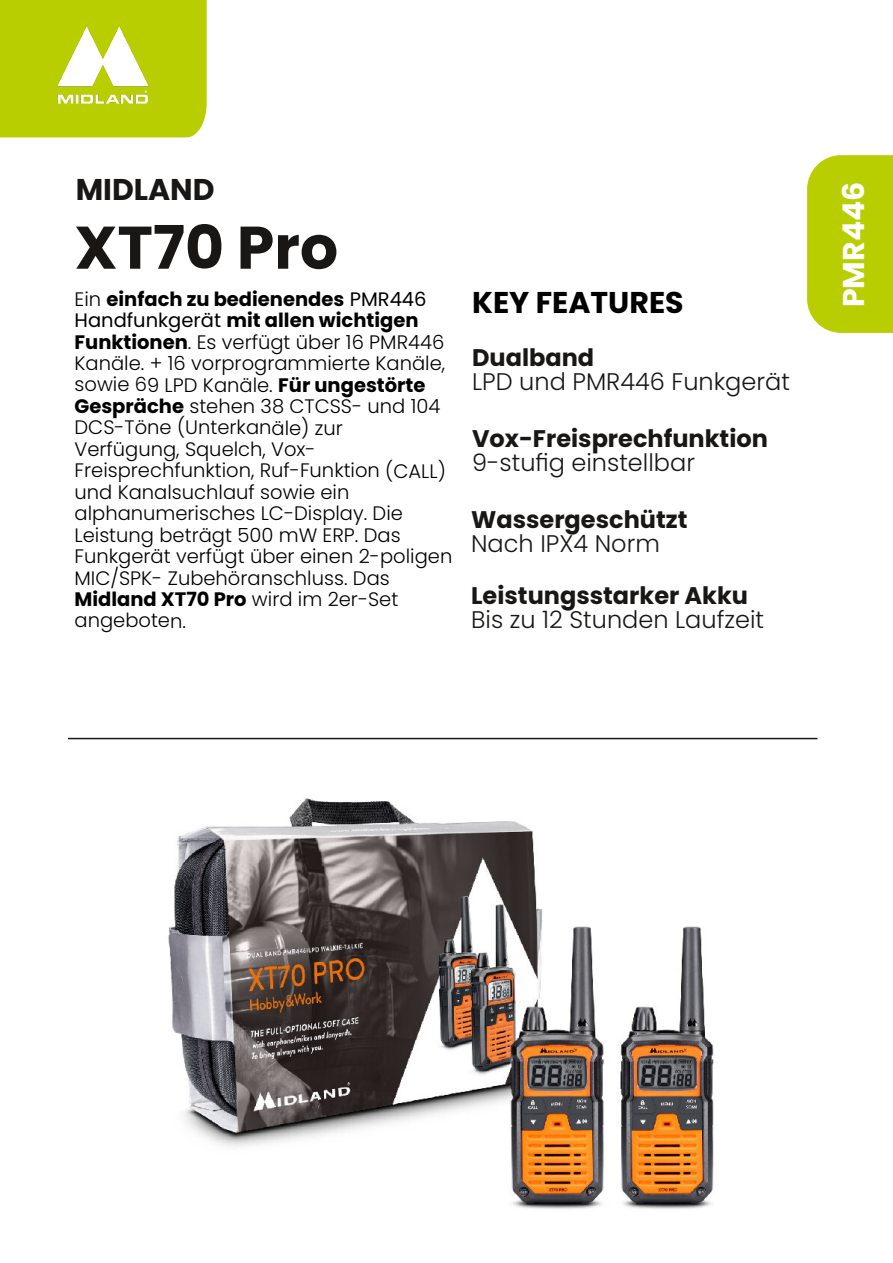
<style>
.page{position:relative;width:893px;height:1263px;background:#fff}
.page>*{position:absolute;margin:0;border:0;box-sizing:border-box;transform-origin:0 0}
.t1{font:700 60px "Poppins";color:#181715}
.t2{font:700 30px "Poppins";color:#000}
.t3{font:700 30px "Poppins";color:#181715}
.t4{font:700 30px "Poppins";color:#fff}
.t5{font:300 24px "Poppins";color:#181715}
.t6{font:700 24px "Poppins";color:#181715}
.t7{font:300 19.5px "Poppins";color:#000}
.t8{font:700 19.5px "Poppins";color:#000}
.s1{font-weight:300}
.s2{font-weight:400}
.s3{font-weight:700}
</style>
<div class="page">
<hr style="left:68px;top:738px;width:749px;height:1px;background:#181715">
<div style="left:807px;top:155px;width:86px;height:178px;background:#b9ce00"></div>
<div style="left:0;top:0;width:207px;height:137px;background:#b9ce00"></div>
<img style="left:48px;top:10px;width:111px;height:111px">
<img style="left:168px;top:798px;width:546px;height:411px">
<p class="t3" style="left:76px;top:169px;width:140px">MIDLAND</p>
<p class="t1" style="left:75px;top:206px;width:265px">XT70 Pro</p>
<p class="t8" style="left:75px;top:285px;width:354px"><span class="s1">Ein</span> einfach zu bedienendes <span class="s2">PMR446</span></p>
<p class="t8" style="left:75px;top:307px;width:346px"><span class="s2">Handfunkgerät</span> mit allen wichtigen</p>
<p class="t7" style="left:75px;top:328px;width:371px"><span class="s3">Funktionen</span>. Es verfügt über 16 PMR446</p>
<p class="t7" style="left:75px;top:350px;width:372px">Kanäle. + 16 vorprogrammierte Kanäle,</p>
<p class="t7" style="left:75px;top:371px;width:352px">sowie 69 LPD Kanäle. <span class="s3">Für ungestörte</span></p>
<p class="t7" style="left:75px;top:393px;width:367px"><span class="s3">Gespräche</span> stehen 38 CTCSS- und 104</p>
<p class="t7" style="left:75px;top:414px;width:270px">DCS-Töne (Unterkanäle) zur</p>
<p class="t7" style="left:75px;top:435px;width:243px">Verfügung, Squelch, Vox-</p>
<p class="t7" style="left:75px;top:457px;width:373px">Freisprechfunktion, Ruf-Funktion (CALL)</p>
<p class="t7" style="left:75px;top:478px;width:276px">und Kanalsuchlauf sowie ein</p>
<p class="t7" style="left:75px;top:500px;width:330px">alphanumerisches LC-Display. Die</p>
<p class="t7" style="left:75px;top:521px;width:328px">Leistung beträgt 500 mW ERP. Das</p>
<p class="t7" style="left:75px;top:543px;width:379px">Funkgerät verfügt über einen 2-poligen</p>
<p class="t7" style="left:75px;top:564px;width:317px">MIC/SPK- Zubehöranschluss. Das</p>
<p class="t8" style="left:75px;top:585px;width:325px">Midland XT70 Pro <span class="s1">wird im 2er-Set</span></p>
<p class="t7" style="left:75px;top:607px;width:113px">angeboten.</p>
<p class="t2" style="left:472px;top:282px;width:213px">KEY FEATURES</p>
<p class="t6" style="left:472px;top:341px;width:124px">Dualband</p>
<p class="t5" style="left:472px;top:365px;width:319px">LPD und PMR446 Funkgerät</p>
<p class="t6" style="left:472px;top:422px;width:297px">Vox-Freisprechfunktion</p>
<p class="t5" style="left:472px;top:446px;width:224px">9-stufig einstellbar</p>
<p class="t6" style="left:471px;top:503px;width:218px">Wassergeschützt</p>
<p class="t5" style="left:471px;top:527px;width:190px">Nach IPX4 Norm</p>
<p class="t6" style="left:471px;top:578px;width:278px">Leistungsstarker Akku</p>
<p class="t5" style="left:471px;top:602px;width:294px">Bis zu 12 Stunden Laufzeit</p>
<p class="t4" style="left:833px;top:307px;width:127px;rotate:-90deg">PMR446</p>
</div>
